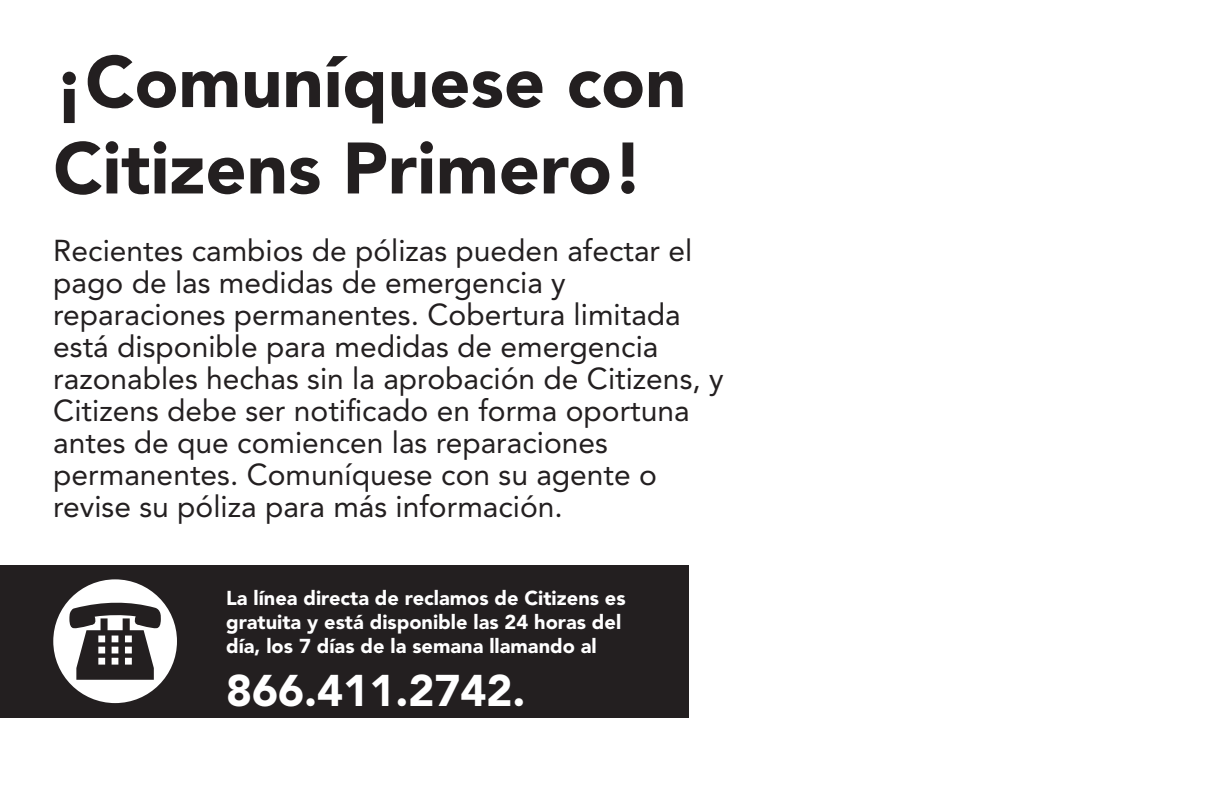
<style>
.page{position:relative;width:1224px;height:792px;background:#fff}
.page>*{position:absolute;margin:0;border:0;box-sizing:border-box;transform-origin:0 0}
.t1{font:900 72px/86.4px "Avenir LT Std";color:#231f20}
.t2{font:900 44px "Avenir LT Std";color:#fff}
.t3{font:30px/32px "Avenir LT Std";color:#231f20}
.t4{font:900 20px/24px "Avenir LT Std";color:#fff}
</style>
<div class="page">
<div style="left:0;top:565px;width:688px;height:152px;background:#231f20"></div>
<div style="left:53px;top:579px;width:124px;height:124px;background:#fff;border-radius:50%"></div>
<svg style="left:69px;top:602px;width:92px;height:78px"></svg>
<p class="t1" style="left:53px;top:39px;width:635px">¡Comuníquese con<br>Citizens Primero!</p>
<p class="t3" style="left:53px;top:235px;width:672px">Recientes cambios de pólizas pueden afectar el pago de las medidas de emergencia y reparaciones permanentes. Cobertura limitada está disponible para medidas de emergencia razonables hechas sin la aprobación de Citizens, y Citizens debe ser notificado en forma oportuna antes de que comiencen las reparaciones permanentes. Comuníquese con su agente o revise su póliza para más información.</p>
<p class="t4" style="left:226px;top:586px;width:401px">La línea directa de reclamos de Citizens es gratuita y está disponible las 24 horas del día, los 7 días de la semana llamando al</p>
<p class="t2" style="left:226px;top:664px;width:301px">866.411.2742.</p>
</div>
